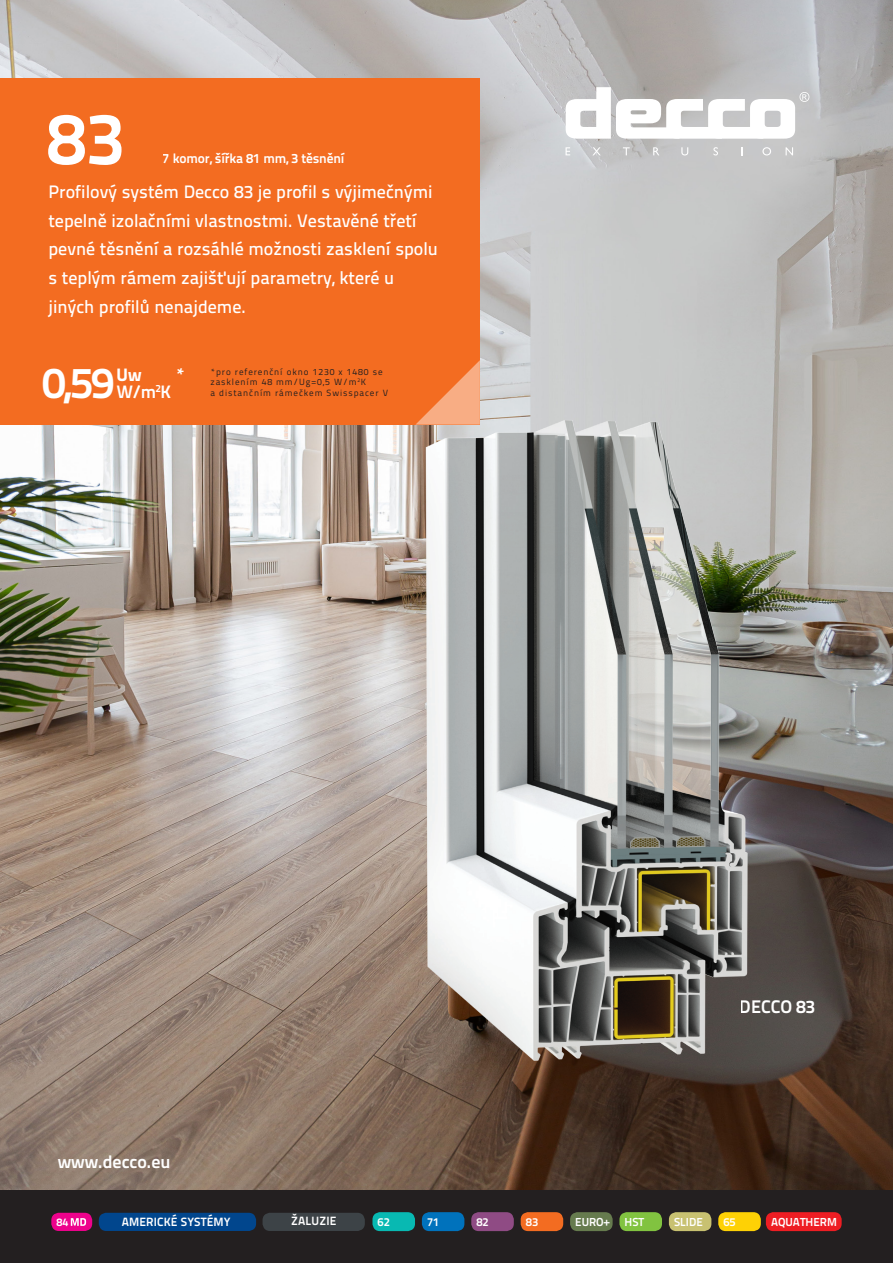
<style>
.page{position:relative;width:893px;height:1263px;background:#fff}
.page>*{position:absolute;margin:0;border:0;box-sizing:border-box;transform-origin:0 0}
.t1{font:700 73.35px "Titillium Text 22 L";color:#fff}
.t2{font:700 43.65px "Titillium Text 22 L";color:#fff}
.t3{font:700 18.15px "Titillium Text 22 L";letter-spacing:-.01em;color:#fff}
.t4{font:500 18px/28.5px "Titillium Text 22 L";color:#fff}
.t5{font:700 18px "Titillium Text 22 L";color:#fff}
.t6{font:800 18px "Titillium Text 22 L";color:#fff}
.t7{font:700 13.5px "Titillium Text 22 L";letter-spacing:-.01em;color:#fff}
.t8{font:700 12px "Titillium Text 22 L";letter-spacing:.01em;color:#fff}
.t9{font:700 11.55px "Titillium Text 22 L";color:#fff}
.t10{font:700 11.1px "Titillium Text 22 L";color:#fff}
.t11{font:9px/10.8px "Titillium Text 22 L";letter-spacing:.1em;color:#231f20}
</style>
<div class="page">
<img style="left:0;top:0;width:893px;height:1191px">
<div style="left:0;top:78px;width:480px;height:346px;background:#f36c21"></div>
<svg style="left:436px;top:360px;width:44px;height:44px"></svg>
<img style="left:383px;top:404px;width:382px;height:679px">
<svg style="left:566px;top:87px;width:243px;height:52px"></svg>
<svg style="left:566px;top:147px;width:4px;height:8px"></svg>
<svg style="left:592px;top:147px;width:9px;height:8px"></svg>
<svg style="left:623px;top:147px;width:7px;height:8px"></svg>
<svg style="left:653px;top:147px;width:6px;height:8px"></svg>
<svg style="left:681px;top:147px;width:7px;height:8px"></svg>
<svg style="left:713px;top:147px;width:5px;height:8px"></svg>
<svg style="left:762px;top:147px;width:9px;height:8px"></svg>
<svg style="left:786px;top:147px;width:7px;height:8px"></svg>
<div style="left:0;top:1191px;width:893px;height:72px;background:#231f20"></div>
<div style="left:372px;top:1212px;width:43px;height:19px;background:#08b9b2;border-radius:8px"></div>
<div style="left:51px;top:1213px;width:41px;height:18px;background:#ed028c;border-radius:7px"></div>
<div style="left:422px;top:1212px;width:42px;height:19px;background:#0072bc;border-radius:8px"></div>
<div style="left:99px;top:1213px;width:157px;height:18px;background:#01468d;border-radius:7px"></div>
<div style="left:471px;top:1212px;width:43px;height:19px;background:#8f4b84;border-radius:8px"></div>
<div style="left:521px;top:1212px;width:42px;height:19px;background:#f36c21;border-radius:8px"></div>
<div style="left:570px;top:1212px;width:43px;height:19px;background:#667b4e;border-radius:8px"></div>
<div style="left:619px;top:1212px;width:43px;height:19px;background:#81c340;border-radius:8px"></div>
<div style="left:669px;top:1212px;width:42px;height:19px;background:#c8c171;border-radius:8px"></div>
<div style="left:718px;top:1212px;width:43px;height:19px;background:#fed105;border-radius:8px"></div>
<div style="left:766px;top:1212px;width:76px;height:19px;background:#ee1d23;border-radius:8px"></div>
<div style="left:263px;top:1213px;width:102px;height:18px;background:#3d4347;border-radius:7px"></div>
<svg style="left:71px;top:1218px;width:15px;height:8px"></svg>
<h1 class="t1" style="left:47px;top:82px;width:79px">83</h1>
<p class="t7" style="left:163px;top:148px;width:183px">7 komor, šířka 81 mm, 3 těsnění</p>
<p class="t4" style="left:48px;top:177px;width:391px">Profilový systém Decco 83 je profil s výjimečnými tepelně izolačními vlastnostmi. Vestavěné třetí pevné těsnění a rozsáhlé možnosti zasklení spolu s teplým rámem zajišťují parametry, které u jiných profilů nenajdeme.</p>
<p class="t2" style="left:43px;top:349px;width:73px">0,59</p>
<p class="t6" style="left:117px;top:361px;width:26px">Uw</p>
<p class="t6" style="left:175px;top:361px;width:11px">*</p>
<p class="t5" style="left:117px;top:378px;width:56px">W/m<sup>2</sup>K</p>
<p class="t11" style="left:210px;top:366px;width:174px">*pro referenční okno 1230 x 1480 se zasklením 48 mm/Ug=0,5 W/m<sup>2</sup>K</p>
<p class="t11" style="left:210px;top:387px;width:179px">a distančním rámečkem Swisspacer V</p>
<p class="t5" style="left:58px;top:1148px;width:114px">www.decco.eu</p>
<p class="t3" style="left:740px;top:993px;width:77px">DECCO 83</p>
<p class="t10" style="left:57px;top:1213px;width:13px">84</p>
<p class="t8" style="left:122px;top:1212px;width:110px">AMERICKÉ SYSTÉMY</p>
<p class="t8" style="left:291px;top:1212px;width:47px">ŽALUZIE</p>
<p class="t9" style="left:378px;top:1212px;width:14px">62</p>
<p class="t9" style="left:427px;top:1212px;width:14px">71</p>
<p class="t9" style="left:476px;top:1212px;width:14px">82</p>
<p class="t9" style="left:526px;top:1212px;width:14px">83</p>
<p class="t9" style="left:575px;top:1212px;width:36px">EURO+</p>
<p class="t9" style="left:625px;top:1212px;width:21px">HST</p>
<p class="t9" style="left:674px;top:1212px;width:30px">SLIDE</p>
<p class="t9" style="left:723px;top:1212px;width:14px">65</p>
<p class="t9" style="left:771px;top:1212px;width:67px">AQUATHERM</p>
</div>
